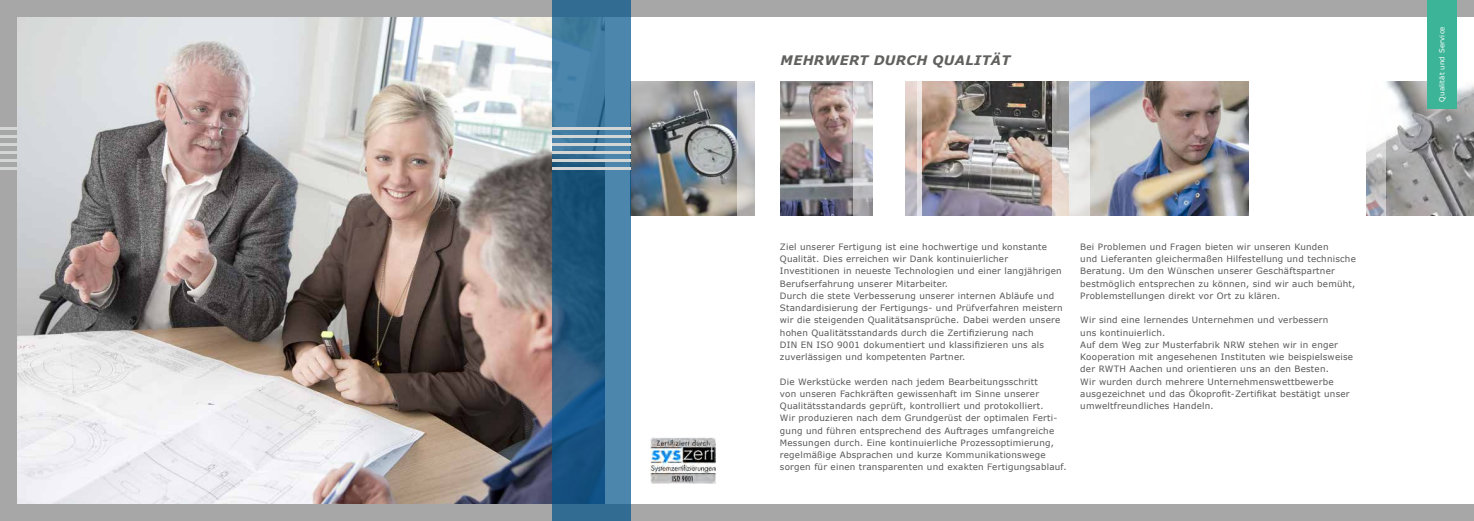
<style>
.page{position:relative;width:1474px;height:521px;background:#fff}
.page>*{position:absolute;margin:0;border:0;box-sizing:border-box;transform-origin:0 0}
.t1{font:italic 700 13.12px "Verdana";letter-spacing:.025em;color:#60605f}
.t2{font:8.75px/12.2px "Verdana";letter-spacing:.025em;color:#565655}
.t3{font:7px "Verdana";letter-spacing:.025em;color:#fff}
</style>
<div class="page">
<div style="left:0;top:0;width:1473px;height:521px;background:#a7a7a8"></div>
<div style="left:604px;top:17px;width:869px;height:487px;background:#fff"></div>
<img style="left:1385px;top:81px;width:88px;height:134px">
<div style="left:1426px;top:0;width:30px;height:108px;background:#3cb497"></div>
<svg style="left:0;top:128px;width:17px;height:2px"></svg>
<hr style="left:0;top:135px;width:17px;height:3px;background:#d4d5d5">
<hr style="left:0;top:143px;width:17px;height:3px;background:#d4d5d5">
<hr style="left:0;top:151px;width:17px;height:3px;background:#d4d5d5">
<hr style="left:0;top:159px;width:17px;height:3px;background:#d4d5d5">
<hr style="left:0;top:167px;width:17px;height:3px;background:#d4d5d5">
<img style="left:922px;top:81px;width:130px;height:134px">
<img style="left:780px;top:81px;width:73px;height:134px">
<img style="left:1089px;top:81px;width:159px;height:134px">
<img style="left:630px;top:81px;width:107px;height:134px">
<img style="left:17px;top:17px;width:535px;height:487px">
<svg style="left:853px;top:81px;width:20px;height:135px;background:#c6c4c7"></svg>
<svg style="left:905px;top:81px;width:12px;height:135px;background:#c9bdba"></svg>
<svg style="left:1052px;top:81px;width:37px;height:135px;background:#cecdce"></svg>
<svg style="left:917px;top:81px;width:5px;height:135px"></svg>
<svg style="left:1366px;top:141px;width:19px;height:75px"></svg>
<svg style="left:737px;top:81px;width:18px;height:135px;background:#c5c5c6"></svg>
<img style="left:650px;top:437px;width:65px;height:46px">
<svg style="left:552px;top:0;width:78px;height:521px;background:#336b93"></svg>
<hr style="left:552px;top:128px;width:78px;height:2px;background:#d4d5d5">
<hr style="left:552px;top:135px;width:78px;height:3px;background:#d4d5d5">
<hr style="left:552px;top:143px;width:78px;height:3px;background:#d4d5d5">
<hr style="left:552px;top:151px;width:78px;height:3px;background:#d4d5d5">
<hr style="left:552px;top:159px;width:78px;height:3px;background:#d4d5d5">
<hr style="left:552px;top:167px;width:78px;height:3px;background:#d4d5d5">
<h1 class="t1" style="left:780px;top:51px;width:231px">MEHRWERT DURCH QUALITÄT</h1>
<p class="t2" style="left:780px;top:240px;width:284px">Ziel unserer Fertigung ist eine hochwertige und konstante Qualität. Dies erreichen wir Dank kontinuierlicher Investitionen in neueste Technologien und einer langjährigen Berufserfahrung unserer Mitarbeiter.<br>Durch die stete Verbesserung unserer internen Abläufe und Standardisierung der Fertigungs- und Prüfverfahren meistern wir die steigenden Qualitätsansprüche. Dabei werden unsere hohen Qualitätsstandards durch die Zertifizierung nach<br>DIN EN ISO 9001 dokumentiert und klassifizieren uns als zuverlässigen und kompetenten Partner.</p>
<p class="t2" style="left:780px;top:375px;width:288px">Die Werkstücke werden nach jedem Bearbeitungsschritt<br>von unseren Fachkräften gewissenhaft im Sinne unserer Qualitätsstandards geprüft, kontrolliert und protokolliert.<br>Wir produzieren nach dem Grundgerüst der optimalen Ferti&shy;gung und führen entsprechend des Auftrages umfangreiche Messungen durch. Eine kontinuierliche Prozessoptimierung, regelmäßige Absprachen und kurze Kommunikationswege sorgen für einen transparenten und exakten Fertigungsablauf.</p>
<p class="t2" style="left:1080px;top:240px;width:277px">Bei Problemen und Fragen bieten wir unseren Kunden<br>und Lieferanten gleichermaßen Hilfestellung und technische Beratung. Um den Wünschen unserer Geschäftspartner bestmöglich entsprechen zu können, sind wir auch bemüht, Problemstellungen direkt vor Ort zu klären.</p>
<p class="t2" style="left:1080px;top:314px;width:274px">Wir sind eine lernendes Unternehmen und verbessern<br>uns kontinuierlich.<br>Auf dem Weg zur Musterfabrik NRW stehen wir in enger Kooperation mit angesehenen Instituten wie beispielsweise der RWTH Aachen und orientieren uns an den Besten.<br>Wir wurden durch mehrere Unternehmenswettbewerbe ausgezeichnet und das Ökoprofit-Zertifikat bestätigt unser umweltfreundliches Handeln.</p>
<p class="t3" style="left:1436px;top:101px;width:77px;rotate:-90deg">Qualität und Service</p>
</div>
